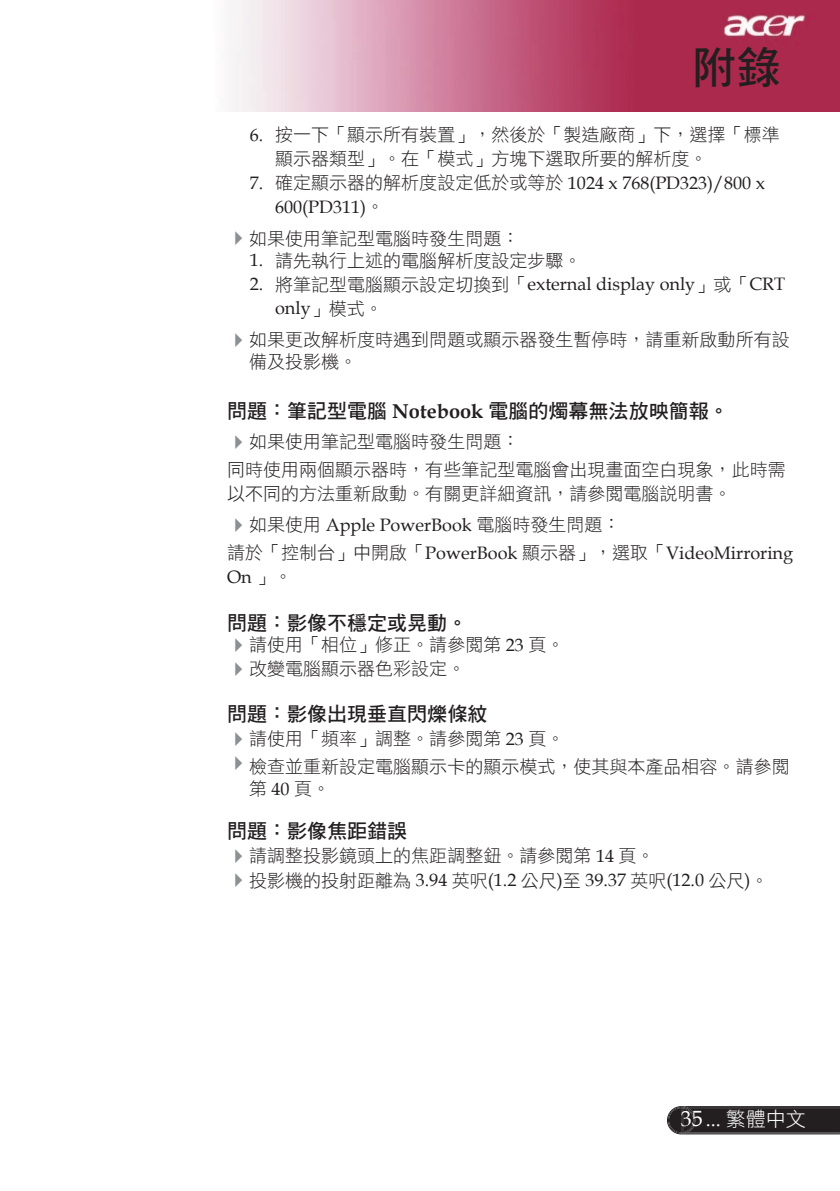
<style>
.page{position:relative;width:840px;height:1191px;background:#fff}
.page>*{position:absolute;margin:0;border:0;box-sizing:border-box;transform-origin:0 0}
.t1{font:44px "DF Hei Std W7";color:#231f20}
.t2{font:20px "DF Hei Std W7";color:#231f20}
.t3{font:20px "DF Hei Std W3";color:#fff}
.t4{font:18px/22px "DF Hei Std W3";color:#231f20}
.t5{font:18px/24px "Book Antiqua";color:#231f20}
.s1{font-family:"Book Antiqua"}
.s2{font-family:"DF Hei Std W3"}
.s3{color:#8b9093}
.s4{font-family:"Book Antiqua";font-weight:700}
.s5{font-family:"Book Antiqua";font-size:22px}
</style>
<div class="page">
<svg style="left:667px;top:1106px;width:172px;height:28px;background:#2e2a2b"></svg>
<img style="left:230px;top:0;width:609px;height:112px">
<h1 class="t1" style="left:692px;top:44px;width:89px">附錄</h1>
<p class="t4" style="left:275px;top:122px;width:505px;line-height:24px;text-indent:-25px"><span class="s1">6.</span> 按一下「顯示所有裝置」，然後於「製造廠商」下，選擇「標準顯示器類型」。在「模式」方塊下選取所要的解析度。</p>
<p class="t5" style="left:275px;top:170px;width:491px;text-indent:-25px">7. <span class="s2">確定顯示器的解析度設定低於或等於</span> 1024 x 768(PD323)/800 x<br>600(PD311)<span class="s2">。</span></p>
<p class="t4" style="left:227px;top:227px;width:294px"><span class="s3">✔</span>如果使用筆記型電腦時發生問題：</p>
<p class="t4" style="left:250px;top:249px;width:333px"><span class="s1">1.</span> 請先執行上述的電腦解析度設定步驟。</p>
<p class="t5" style="left:275px;top:272px;width:511px;text-indent:-25px">2. <span class="s2">將筆記型電腦顯示設定切換到「</span>external display only<span class="s2">」或「</span>CRT only<span class="s2">」模式。</span></p>
<p class="t4" style="left:249px;top:328px;width:542px;text-indent:-22px"><span class="s3">✔</span>如果更改解析度時遇到問題或顯示器發生暫停時，請重新啟動所有設備及投影機。</p>
<p class="t2" style="left:227px;top:400px;width:503px">問題：筆記型電腦 <span class="s4">Notebook</span> 電腦的燭幕無法放映簡報。</p>
<p class="t4" style="left:227px;top:427px;width:560px;line-height:27.6px"><span class="s3">✔</span>如果使用筆記型電腦時發生問題：<br>同時使用兩個顯示器時，有些筆記型電腦會出現畫面空白現象，此時需</p>
<p class="t4" style="left:227px;top:482px;width:506px">以不同的方法重新啟動。有關更詳細資訊，請參閱電腦說明書。</p>
<p class="t5" style="left:227px;top:511px;width:567px;line-height:27.8px"><span class="s3">✔</span><span class="s2">如果使用</span> Apple PowerBook <span class="s2">電腦時發生問題：<br>請於「控制台」中開啟「</span>PowerBook <span class="s2">顯示器」，選取「</span>VideoMirroring</p>
<p class="t5" style="left:227px;top:564px;width:67px">On <span class="s2">」。</span></p>
<p class="t2" style="left:227px;top:612px;width:242px">問題：影像不穩定或晃動。</p>
<p class="t4" style="left:227px;top:633px;width:339px"><span class="s3">✔</span>請使用「相位」修正。請參閱第 <span class="s1">23</span> 頁。</p>
<p class="t4" style="left:227px;top:657px;width:240px"><span class="s3">✔</span>改變電腦顯示器色彩設定。</p>
<p class="t2" style="left:227px;top:702px;width:262px">問題：影像出現垂直閃爍條紋</p>
<p class="t4" style="left:227px;top:727px;width:339px"><span class="s3">✔</span>請使用「頻率」調整。請參閱第 <span class="s1">23</span> 頁。</p>
<p class="t4" style="left:249px;top:755px;width:542px;text-indent:-22px"><span class="s3">✔</span>檢查並重新設定電腦顯示卡的顯示模式，使其與本產品相容。請參閱第 <span class="s1">40</span> 頁。</p>
<p class="t2" style="left:227px;top:820px;width:182px">問題：影像焦距錯誤</p>
<p class="t4" style="left:227px;top:844px;width:429px"><span class="s3">✔</span>請調整投影鏡頭上的焦距調整鈕。請參閱第 <span class="s1">14</span> 頁。</p>
<p class="t5" style="left:227px;top:867px;width:542px"><span class="s3">✔</span><span class="s2">投影機的投射距離為</span> 3.94 <span class="s2">英呎</span>(1.2 <span class="s2">公尺</span>)<span class="s2">至</span> 39.37 <span class="s2">英呎</span>(12.0 <span class="s2">公尺</span>)<span class="s2">。</span></p>
<p class="t3" style="left:680px;top:1108px;width:126px"><span class="s5">35</span> <span class="s1">...</span> 繁體中文</p>
</div>
